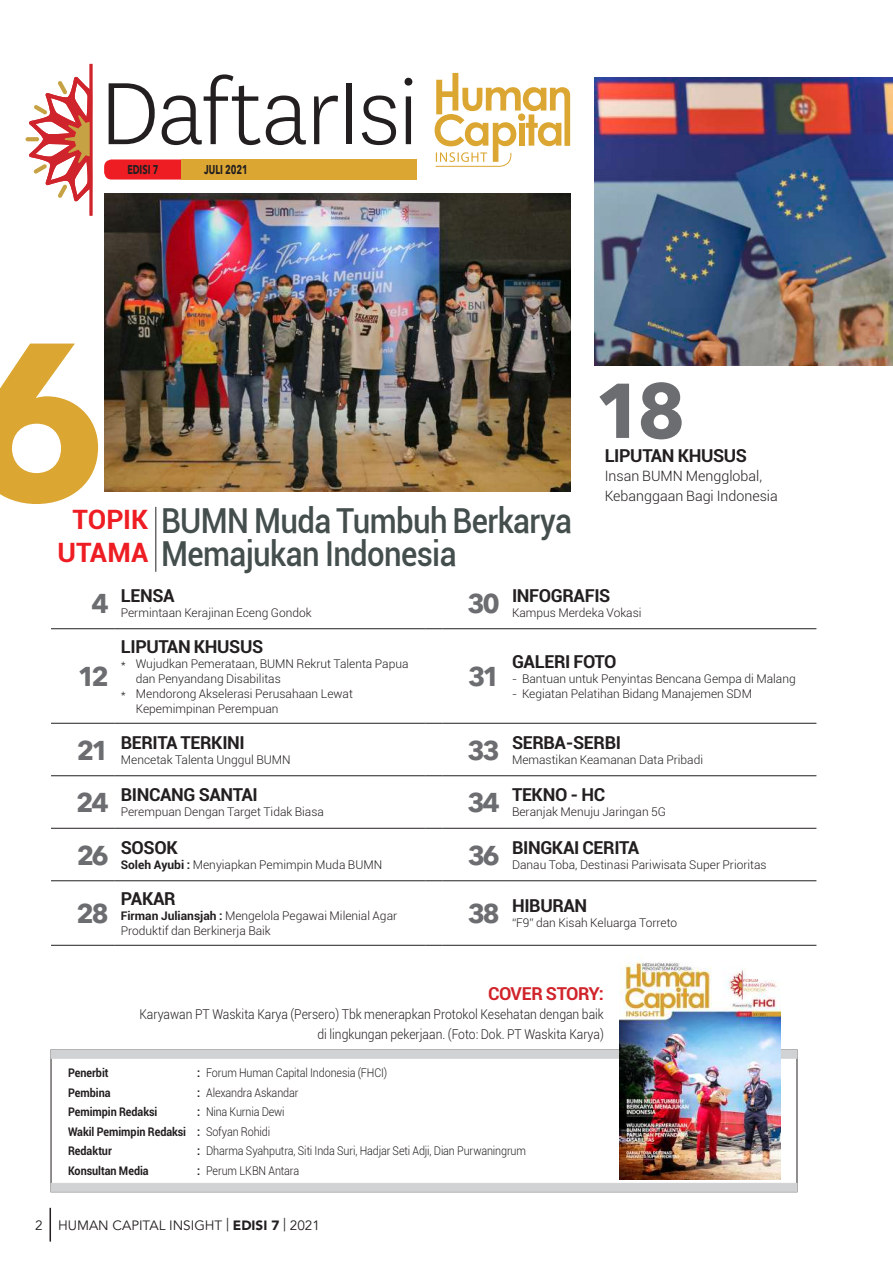
<style>
.page{position:relative;width:893px;height:1263px;background:#fff}
.page>*{position:absolute;margin:0;border:0;box-sizing:border-box;transform-origin:0 0}
.t1{font:700 220.65px "Avenir Next LT Pro";color:#dba631}
.t2{font:103.2px "National Light Test";letter-spacing:-.02em;color:#231f20}
.t3{font:700 76.65px "Avenir Next LT Pro";color:#6c6d70}
.t4{font:500 34.5px "Roboto";letter-spacing:-.02em;color:#444e4d;scale:.9 1}
.t5{font:700 27px/32.4px "Roboto";color:#ee1d23;text-align:center}
.t6{font:700 27px "Avenir Next LT Pro";color:#6c6d70}
.t7{font:700 18px "Roboto";letter-spacing:-.02em;color:#231f20}
.t8{font:700 18px "Roboto";letter-spacing:-.02em;color:#d1232a}
.t9{font:300 14.25px/19.5px "Roboto";color:#231f20}
.t10{font:300 13.5px/19.5px "Roboto";color:#231f20;text-align:right;scale:.9 1}
.t11{font:13.5px "Avenir";color:#231f20}
.t12{font:700 12.6px "Avenir Next LT Pro";color:#231f20;scale:.7 1}
.t13{font:300 12px/15px "Roboto";color:#231f20}
.t14{font:300 12px "Roboto";color:#231f20;scale:.9 1}
.t15{font:700 12px/19.5px "Roboto";letter-spacing:-.005em;color:#231f20;scale:.9 1}
.s1{font-family:"Avenir Next LT Pro";font-size:27px;color:#6c6d70}
.s2{font-weight:700}
.s3{font-weight:300}
.s4{font-family:"Avenir LT";font-weight:900}
</style>
<div class="page">
<hr style="left:50px;top:1208px;width:1px;height:33px;background:#231f20">
<svg style="left:29px;top:64px;width:64px;height:152px"></svg>
<svg style="left:26px;top:137px;width:13px;height:4px"></svg>
<hr style="left:156px;top:507px;width:1px;height:65px;background:#231f20">
<div style="left:51px;top:1050px;width:746px;height:8px;background:#d1d2d4"></div>
<div style="left:51px;top:1183px;width:746px;height:9px;background:#d1d2d4"></div>
<img style="left:619px;top:956px;width:161px;height:224px">
<svg style="left:435px;top:73px;width:135px;height:94px"></svg>
<svg style="left:104px;top:159px;width:77px;height:21px;background:#ee2a30"></svg>
<div style="left:181px;top:159px;width:236px;height:21px;background:#dba631"></div>
<img style="left:105px;top:193px;width:465px;height:299px">
<img style="left:594px;top:78px;width:299px;height:288px">
<hr style="left:51px;top:628px;width:64px;height:1px;background:#231f20">
<hr style="left:115px;top:628px;width:310px;height:1px;background:#231f20">
<svg style="left:425px;top:628px;width:17px;height:1px"></svg>
<hr style="left:442px;top:628px;width:64px;height:1px;background:#231f20">
<hr style="left:506px;top:628px;width:310px;height:1px;background:#231f20">
<hr style="left:51px;top:723px;width:64px;height:1px;background:#231f20">
<hr style="left:115px;top:723px;width:310px;height:1px;background:#231f20">
<svg style="left:425px;top:723px;width:17px;height:1px"></svg>
<hr style="left:442px;top:723px;width:64px;height:1px;background:#231f20">
<hr style="left:506px;top:723px;width:310px;height:1px;background:#231f20">
<hr style="left:51px;top:775px;width:64px;height:1px;background:#231f20">
<hr style="left:115px;top:775px;width:310px;height:1px;background:#231f20">
<svg style="left:425px;top:775px;width:17px;height:1px"></svg>
<hr style="left:442px;top:775px;width:64px;height:1px;background:#231f20">
<hr style="left:506px;top:775px;width:310px;height:1px;background:#231f20">
<hr style="left:51px;top:828px;width:64px;height:1px;background:#231f20">
<hr style="left:115px;top:828px;width:310px;height:1px;background:#231f20">
<svg style="left:425px;top:828px;width:17px;height:1px"></svg>
<hr style="left:442px;top:828px;width:64px;height:1px;background:#231f20">
<hr style="left:506px;top:828px;width:310px;height:1px;background:#231f20">
<hr style="left:51px;top:880px;width:64px;height:1px;background:#231f20">
<hr style="left:115px;top:880px;width:310px;height:1px;background:#231f20">
<svg style="left:425px;top:880px;width:17px;height:1px"></svg>
<hr style="left:442px;top:880px;width:64px;height:1px;background:#231f20">
<hr style="left:506px;top:880px;width:310px;height:1px;background:#231f20">
<hr style="left:51px;top:945px;width:64px;height:1px;background:#231f20">
<hr style="left:115px;top:945px;width:310px;height:1px;background:#231f20">
<svg style="left:425px;top:945px;width:17px;height:1px"></svg>
<hr style="left:442px;top:945px;width:64px;height:1px;background:#231f20">
<hr style="left:506px;top:945px;width:310px;height:1px;background:#231f20">
<h2 class="t2" style="left:100px;top:48px;width:321px">DaftarIsi</h2>
<p class="t12" style="left:127px;top:162px;width:46px">EDISI 7</p>
<p class="t12" style="left:204px;top:162px;width:64px">JULI 2021</p>
<h1 class="t1" style="left:-35px;top:287px;width:144px">6</h1>
<h3 class="t5" style="left:57px;top:503px;width:92px">TOPIK<br>UTAMA</h3>
<h3 class="t4" style="left:161px;top:496px;width:458px">BUMN Muda Tumbuh Berkarya</h3>
<h3 class="t4" style="left:161px;top:529px;width:330px">Memajukan Indonesia</h3>
<h3 class="t3" style="left:594px;top:364px;width:93px">18</h3>
<h3 class="t7" style="left:605px;top:442px;width:144px">LIPUTAN KHUSUS</h3>
<p class="t9" style="left:605px;top:466px;width:175px">Insan BUMN Mengglobal,<br>Kebanggaan Bagi Indonesia</p>
<h3 class="t7" style="left:91px;top:583px;width:85px"><span class="s1">4</span> LENSA</h3>
<p class="t13" style="left:121px;top:605px;width:192px">Permintaan Kerajinan Eceng Gondok</p>
<h3 class="t7" style="left:468px;top:583px;width:144px"><span class="s1">30</span> INFOGRAFIS</h3>
<p class="t13" style="left:512px;top:605px;width:131px">Kampus Merdeka Vokasi</p>
<h3 class="t6" style="left:78px;top:660px;width:32px">12</h3>
<h3 class="t7" style="left:121px;top:634px;width:144px">LIPUTAN KHUSUS</h3>
<p class="t13" style="left:121px;top:656px;width:289px">* Wujudkan Pemerataan, BUMN Rekrut Talenta Papua</p>
<p class="t13" style="left:136px;top:671px;width:147px">dan Penyandang Disabilitas</p>
<p class="t13" style="left:121px;top:686px;width:234px">* Mendorong Akselerasi Perusahaan Lewat</p>
<p class="t13" style="left:136px;top:701px;width:144px">Kepemimpinan Perempuan</p>
<h3 class="t6" style="left:468px;top:660px;width:33px">31</h3>
<h3 class="t7" style="left:512px;top:649px;width:106px">GALERI FOTO</h3>
<p class="t13" style="left:512px;top:671px;width:285px">- Bantuan untuk Penyintas Bencana Gempa di Malang</p>
<p class="t13" style="left:512px;top:686px;width:241px">- Kegiatan Pelatihan Bidang Manajemen SDM</p>
<h3 class="t7" style="left:77px;top:730px;width:170px"><span class="s1">21</span> BERITA TERKINI</h3>
<p class="t13" style="left:121px;top:752px;width:171px">Mencetak Talenta Unggul BUMN</p>
<h3 class="t7" style="left:468px;top:730px;width:155px"><span class="s1">33</span> SERBA-SERBI</h3>
<p class="t13" style="left:512px;top:752px;width:193px">Memastikan Keamanan Data Pribadi</p>
<h3 class="t7" style="left:76px;top:782px;width:183px"><span class="s1">24</span> BINCANG SANTAI</h3>
<p class="t13" style="left:121px;top:804px;width:205px">Perempuan Dengan Target Tidak Biasa</p>
<h3 class="t7" style="left:467px;top:782px;width:139px"><span class="s1">34</span> TEKNO - HC</h3>
<p class="t13" style="left:512px;top:804px;width:156px">Beranjak Menuju Jaringan 5G</p>
<h3 class="t7" style="left:77px;top:835px;width:103px"><span class="s1">26</span> SOSOK</h3>
<p class="t13" style="left:121px;top:857px;width:263px"><span class="s2">Soleh Ayubi :</span> Menyiapkan Pemimpin Muda BUMN</p>
<h3 class="t7" style="left:468px;top:835px;width:173px"><span class="s1">36</span> BINGKAI CERITA</h3>
<p class="t13" style="left:512px;top:857px;width:256px">Danau Toba, Destinasi Pariwisata Super Prioritas</p>
<h3 class="t6" style="left:77px;top:897px;width:34px">28</h3>
<h3 class="t7" style="left:121px;top:886px;width:56px">PAKAR</h3>
<p class="t13" style="left:121px;top:908px;width:278px"><span class="s2">Firman Juliansjah :</span> Mengelola Pegawai Milenial Agar<br>Produktif dan Berkinerja Baik</p>
<h3 class="t7" style="left:468px;top:893px;width:121px"><span class="s1">38</span> HIBURAN</h3>
<p class="t13" style="left:512px;top:915px;width:167px">“F9” dan Kisah Keluarga Torreto</p>
<h3 class="t8" style="left:488px;top:981px;width:117px">COVER STORY:</h3>
<p class="t10" style="left:139px;top:1004px;width:518px">Karyawan PT Waskita Karya (Persero) Tbk menerapkan Protokol Kesehatan dengan baik di lingkungan pekerjaan. (Foto: Dok. PT Waskita Karya)</p>
<p class="t15" style="left:68px;top:1063px;width:47px">Penerbit</p>
<p class="t14" style="left:197px;top:1064px;width:213px"><span class="s2">:</span> Forum Human Capital Indonesia (FHCI)</p>
<p class="t15" style="left:68px;top:1082px;width:49px">Pembina</p>
<p class="t14" style="left:197px;top:1084px;width:114px"><span class="s2">:</span> Alexandra Askandar</p>
<p class="t15" style="left:68px;top:1102px;width:101px">Pemimpin Redaksi</p>
<p class="t15" style="left:68px;top:1102px;width:242px;text-indent:129px">: <span class="s3">Nina Kurnia Dewi<br></span>Wakil Pemimpin Redaksi : <span class="s3">Sofyan Rohidi<br></span>Redaktur</p>
<p class="t14" style="left:197px;top:1142px;width:367px"><span class="s2">:</span> Dharma Syahputra, Siti Inda Suri, Hadjar Seti Adji, Dian Purwaningrum</p>
<p class="t15" style="left:68px;top:1160px;width:91px">Konsultan Media</p>
<p class="t14" style="left:197px;top:1162px;width:115px"><span class="s2">:</span> Perum LKBN Antara</p>
<p class="t11" style="left:35px;top:1217px;width:286px">2 HUMAN CAPITAL INSIGHT | <span class="s4">EDISI 7</span> | 2021</p>
</div>
